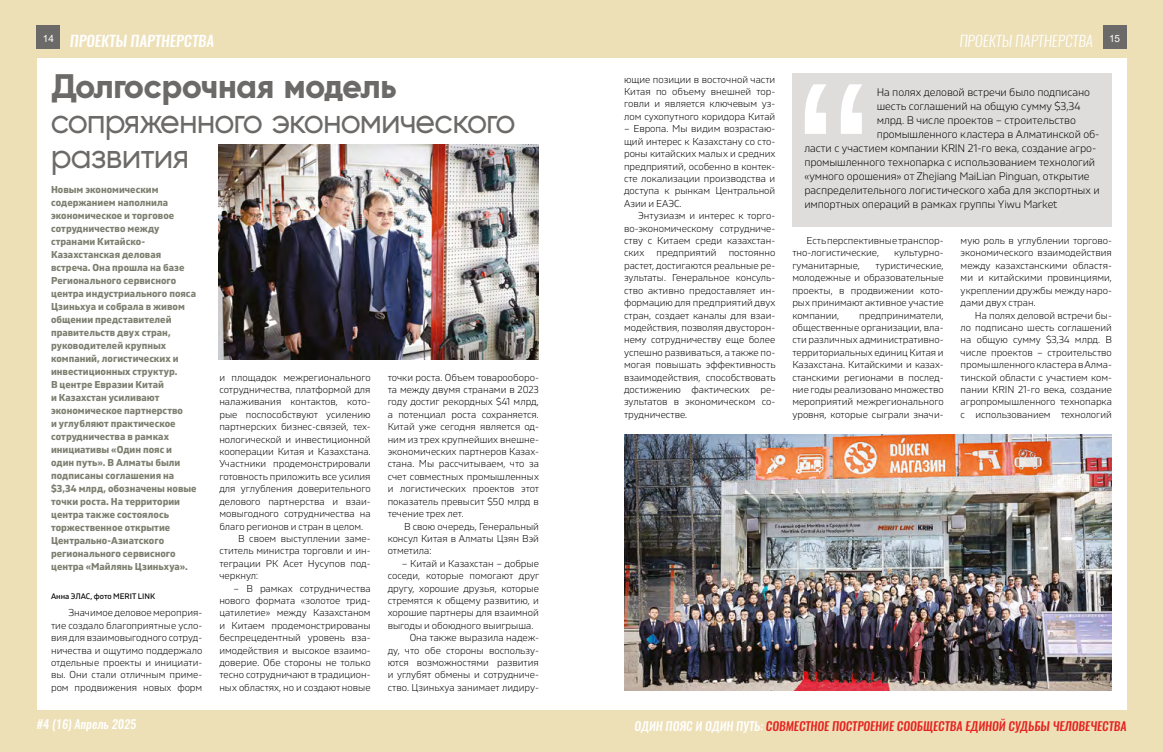
<style>
.page{position:relative;width:1163px;height:752px;background:#fff}
.page>*{position:absolute;margin:0;border:0;box-sizing:border-box;transform-origin:0 0}
.t1{font:500 34px/35px "Kontora";letter-spacing:-.01em;color:#6c6a68}
.t2{font:900 34px "Kontora";letter-spacing:-.01em;color:#6c6a68}
.t3{font:italic 500 15px "Oswald";color:#fff}
.t4{font:italic 300 15px "Oswald";color:#fff}
.t5{font:italic 500 12px "Oswald";color:#e52321}
.t6{font:italic 500 12px "Oswald";color:#fff}
.t7{font:300 11px "Gilam";letter-spacing:-.01em;color:#000}
.t8{font:300 10px/12.4px "Gilam";color:#000;text-align:justify}
.t9{font:700 10px/13px "Gilam";color:#7e7f71}
.t10{font:10px "Arial";color:#fff}
.t11{font:8px "Gilam";color:#000}
.s1{color:#fff}
</style>
<div class="page">
<div style="left:0;top:0;width:1162px;height:751px;background:#ede0b7"></div>
<div style="left:1102px;top:26px;width:23px;height:23px;background:#6c6a68"></div>
<div style="left:37px;top:26px;width:23px;height:23px;background:#6c6a68"></div>
<div style="left:37px;top:58px;width:1088px;height:651px;background:#fff"></div>
<img style="left:218px;top:145px;width:321px;height:214px">
<img style="left:624px;top:434px;width:487px;height:256px">
<div style="left:792px;top:74px;width:319px;height:153px;background:#dfdcdc"></div>
<svg style="left:805px;top:84px;width:57px;height:50px"></svg>
<h2 class="t3" style="left:70px;top:30px;width:146px">ПРОЕКТЫ ПАРТНЕРСТВА</h2>
<h2 class="t4" style="left:959px;top:30px;width:135px">ПРОЕКТЫ ПАРТНЕРСТВА</h2>
<p class="t10" style="left:43px;top:31px;width:13px">14</p>
<p class="t10" style="left:1108px;top:31px;width:13px">15</p>
<h1 class="t2" style="left:51px;top:61px;width:346px">Долгосрочная модель</h1>
<h1 class="t1" style="left:51px;top:103px;width:465px">сопряженного экономического развития</h1>
<p class="t9" style="left:51px;top:182px;width:147px">Новым экономическим содержанием наполнила экономическое и торговое сотрудничество между странами Китайско-<br>Казахстанская деловая встреча. Она прошла на базе<br>Регионального сервисного центра индустриального пояса<br>Цзиньхуа и собрала в живом общении представителей правительств двух стран, руководителей крупных компаний, логистических и инвестиционных структур.<br>В центре Евразии Китай<br>и Казахстан усиливают экономическое партнерство<br>и углубляют практическое сотрудничества в рамках инициативы «Один пояс и один путь». В Алматы были подписаны соглашения на $3,34 млрд, обозначены новые точки роста. На территории центра также состоялось торжественное открытие<br>Центрально-Азиатского регионального сервисного центра «Майлянь Цзиньхуа».</p>
<p class="t8" style="left:387px;top:370px;width:153px">точки роста. Объем товарооборо&shy;та между двумя странами в 2023 году достиг рекордных $41 млрд, а потенциал роста сохраняется.<br>Китай уже сегодня является од&shy;ним из трех крупнейших внешне&shy;экономических партнеров Казах&shy;стана. Мы рассчитываем, что за счет совместных промышленных и логистических проектов этот показатель превысит $50 млрд в течение трех лет.</p>
<p class="t8" style="left:387px;top:519px;width:153px;text-indent:16px">В свою очередь, Генеральный консул Китая в Алматы Цзян Вэй отметила:</p>
<p class="t8" style="left:402px;top:556px;width:139px">– Китай и Казахстан – добрые</p>
<p class="t8" style="left:387px;top:568px;width:153px">соседи, которые помогают друг</p>
<p class="t8" style="left:387px;top:581px;width:153px">другу, хорошие друзья, которые</p>
<p class="t8" style="left:387px;top:593px;width:153px">стремятся к общему развитию, и</p>
<p class="t8" style="left:387px;top:606px;width:153px">хорошие партнеры для взаимной</p>
<p class="t8" style="left:387px;top:618px;width:147px">выгоды и обоюдного выигрыша.</p>
<p class="t8" style="left:409px;top:630px;width:131px">Она также выразила надеж-</p>
<p class="t8" style="left:387px;top:643px;width:153px">ду, что обе стороны воспользу-</p>
<p class="t8" style="left:387px;top:655px;width:153px">ются возможностями развития</p>
<p class="t8" style="left:387px;top:668px;width:153px">и углубят обмены и сотрудниче-</p>
<p class="t8" style="left:387px;top:680px;width:153px">ство. Цзиньхуа занимает лидиру-</p>
<p class="t8" style="left:219px;top:370px;width:153px">и площадок межрегионального</p>
<p class="t8" style="left:219px;top:382px;width:153px">сотрудничества, платформой для</p>
<p class="t8" style="left:219px;top:395px;width:153px">налаживания контактов, кото-</p>
<p class="t8" style="left:219px;top:407px;width:153px">рые поспособствуют усилению</p>
<p class="t8" style="left:219px;top:420px;width:153px">партнерских бизнес-связей, тех-</p>
<p class="t8" style="left:219px;top:432px;width:153px">нологической и инвестиционной</p>
<p class="t8" style="left:219px;top:444px;width:153px">кооперации Китая и Казахстана.</p>
<p class="t8" style="left:219px;top:457px;width:153px">Участники продемонстрировали</p>
<p class="t8" style="left:219px;top:469px;width:153px">готовность приложить все усилия</p>
<p class="t8" style="left:219px;top:482px;width:153px">для углубления доверительного</p>
<p class="t8" style="left:219px;top:494px;width:153px">делового партнерства и взаи-</p>
<p class="t8" style="left:219px;top:506px;width:153px">мовыгодного сотрудничества на</p>
<p class="t8" style="left:219px;top:519px;width:145px">благо регионов и стран в целом.</p>
<p class="t8" style="left:238px;top:531px;width:134px">В своем выступлении заме-</p>
<p class="t8" style="left:219px;top:544px;width:153px">ститель министра торговли и ин-</p>
<p class="t8" style="left:219px;top:556px;width:153px">теграции РК Асет Нусупов под-</p>
<p class="t8" style="left:219px;top:568px;width:40px">черкнул:</p>
<p class="t8" style="left:219px;top:581px;width:153px;text-indent:14px">– В рамках сотрудничества нового формата «золотое трид&shy;цатилетие» между Казахстаном и Китаем продемонстрированы беспрецедентный уровень вза&shy;имодействия и высокое взаимо&shy;доверие. Обе стороны не только тесно сотрудничают в традицион&shy;ных областях, но и создают новые</p>
<p class="t11" style="left:51px;top:590px;width:106px">Анна ЭЛАС, фото MERIT LINK</p>
<p class="t8" style="left:51px;top:606px;width:153px;text-indent:17px">Значимое деловое мероприя&shy;тие создало благоприятные усло&shy;вия для взаимовыгодного сотруд&shy;ничества и ощутимо поддержало отдельные проекты и инициати&shy;вы. Они стали отличным приме&shy;ром продвижения новых форм</p>
<p class="t8" style="left:624px;top:72px;width:153px">ющие позиции в восточной части Китая по объему внешней тор&shy;говли и является ключевым уз&shy;лом сухопутного коридора Китай</p>
<p class="t8" style="left:624px;top:122px;width:153px">– Европа. Мы видим возрастаю&shy;щий интерес к Казахстану со сто&shy;роны китайских малых и средних предприятий, особенно в контек&shy;сте локализации производства и доступа к рынкам Центральной Азии и ЕАЭС.</p>
<p class="t8" style="left:624px;top:209px;width:153px;text-indent:14px">Энтузиазм и интерес к торго&shy;во-экономическому сотрудниче&shy;ству с Китаем среди казахстан&shy;ских предприятий постоянно растет, достигаются реальные ре&shy;зультаты. Генеральное консуль&shy;ство активно предоставляет ин&shy;формацию для предприятий двух стран, создает каналы для взаи&shy;модействия, позволяя двусторон&shy;нему сотрудничеству еще более успешно развиваться, а также по&shy;могая повышать эффективность взаимодействия, способствовать достижению фактических ре&shy;зультатов в экономическом со&shy;трудничестве.</p>
<p class="t7" style="left:876px;top:84px;width:215px">На полях деловой встречи было подписано</p>
<p class="t7" style="left:876px;top:98px;width:205px">шесть соглашений на общую сумму $3,34</p>
<p class="t7" style="left:876px;top:112px;width:201px">млрд. В числе проектов – строительство</p>
<p class="t7" style="left:876px;top:126px;width:224px">промышленного кластера в Алматинской об-</p>
<p class="t7" style="left:804px;top:140px;width:293px">ласти с участием компании KRIN 21-го века, создание агро-</p>
<p class="t7" style="left:804px;top:154px;width:292px">промышленного технопарка с использованием технологий</p>
<p class="t7" style="left:804px;top:168px;width:287px">«умного орошения» от Zhejiang MaiLian Pinguan, открытие</p>
<p class="t7" style="left:804px;top:182px;width:297px">распределительного логистического хаба для экспортных и</p>
<p class="t7" style="left:804px;top:196px;width:254px">импортных операций в рамках группы Yiwu Market</p>
<p class="t8" style="left:792px;top:234px;width:153px;text-indent:14px">Есть перспективные транспор&shy;тно-логистические,</p>
<p class="t8" style="left:893px;top:246px;width:51px">культурно-</p>
<p class="t8" style="left:792px;top:258px;width:69px">гуманитарные,</p>
<p class="t8" style="left:792px;top:258px;width:153px;text-indent:83px">туристические, молодежные и образовательные проекты, в продвижении кото&shy;рых принимают активное участие компании,</p>
<p class="t8" style="left:792px;top:308px;width:153px;text-indent:67px">предприниматели, общественные организации, вла&shy;сти различных административно&shy;территориальных единиц Китая и Казахстана. Китайскими и казах&shy;станскими регионами в послед&shy;ние годы реализовано множество мероприятий межрегионального уровня, которые сыграли значи-</p>
<p class="t8" style="left:960px;top:234px;width:153px">мую роль в углублении торгово&shy;экономического взаимодействия между казахстанскими областя&shy;ми и китайскими провинциями, укреплении дружбы между наро&shy;дами двух стран.</p>
<p class="t8" style="left:960px;top:308px;width:153px;text-indent:14px">На полях деловой встречи бы&shy;ло подписано шесть соглашений на общую сумму $3,34 млрд. В числе проектов – строительство промышленного кластера в Алма&shy;тинской области с участием ком&shy;пании KRIN 21-го века, создание агропромышленного технопарка с использованием технологий</p>
<p class="t6" style="left:37px;top:715px;width:101px">#4 (16) Апрель 2025</p>
<p class="t5" style="left:634px;top:717px;width:493px"><span class="s1">ОДИН ПОЯС И ОДИН ПУТЬ:</span> СОВМЕСТНОЕ ПОСТРОЕНИЕ СООБЩЕСТВА ЕДИНОЙ СУДЬБЫ ЧЕЛОВЕЧЕСТВА</p>
</div>
